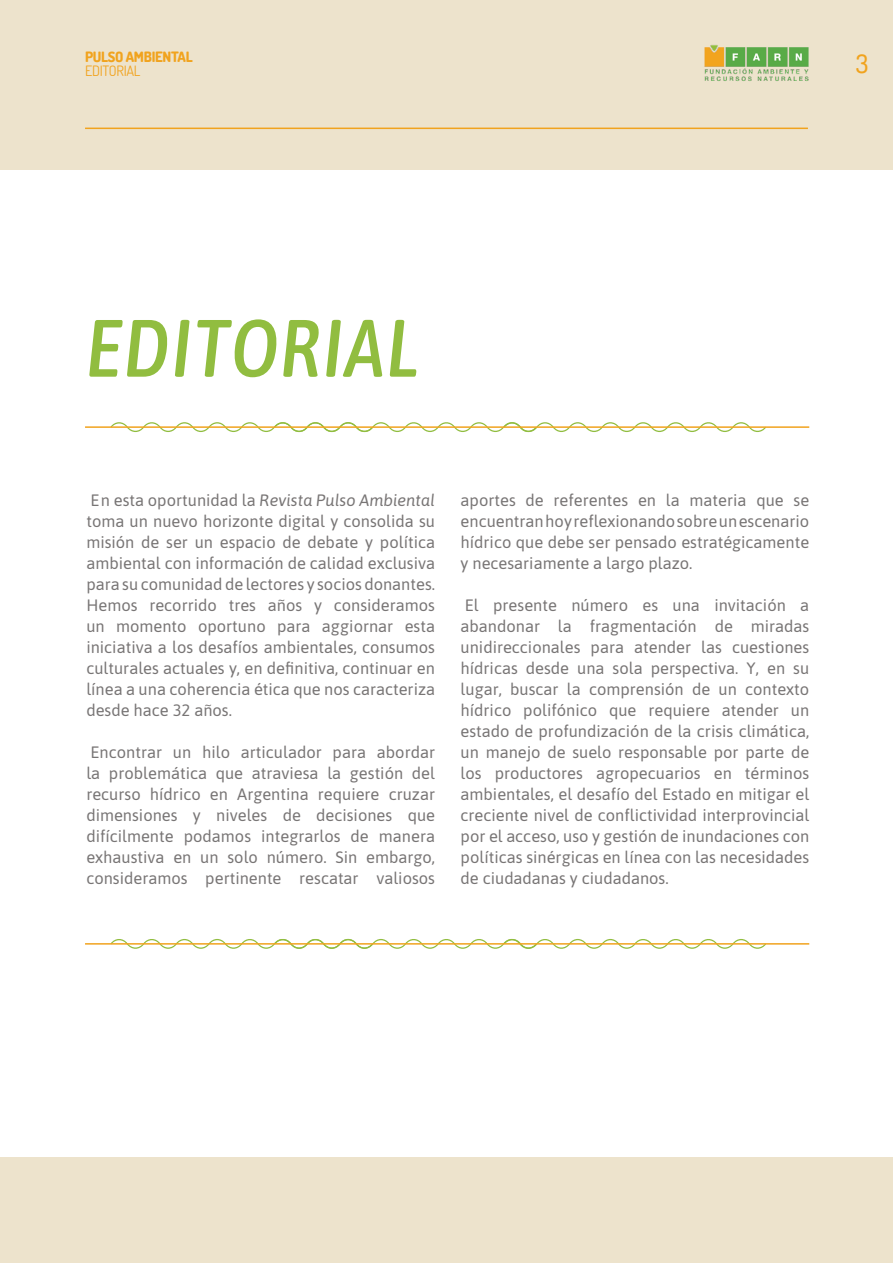
<style>
.page{position:relative;width:893px;height:1263px;background:#ede3cc}
.page>*{position:absolute;margin:0;border:0;box-sizing:border-box;transform-origin:0 0}
.t1{font:italic 500 condensed 81px "Asap";letter-spacing:.01em;color:#91bd40}
.t2{font:500 25.5px "Dosis";color:#f1a31e}
.t3{font:16.5px/21px "Asap";color:#787575;text-align:justify}
.t4{font:14.25px "Dosis";letter-spacing:-.02em;color:#f1a31e}
.t5{font:800 14.25px "Dosis";letter-spacing:-.02em;color:#f1a31e}
.s1{font-style:italic}
</style>
<div class="page">
<div style="left:0;top:170px;width:893px;height:987px;background:#fff"></div>
<svg style="left:111px;top:938px;width:655px;height:11px"></svg>
<svg style="left:111px;top:422px;width:655px;height:10px"></svg>
<hr style="left:85px;top:943px;width:724px;height:1px;background:#f1a31e">
<hr style="left:85px;top:426px;width:724px;height:2px;background:#f1a31e">
<hr style="left:85px;top:128px;width:723px;height:1px;background:#f1a31e">
<p class="t5" style="left:85px;top:48px;width:109px">PULSO AMBIENTAL</p>
<p class="t4" style="left:85px;top:61px;width:57px">EDITORIAL</p>
<p class="t4" style="left:85px;top:61px;width:77px">REVISTA FARN</p>
<h2 class="t2" style="left:856px;top:47px;width:14px">3</h2>
<h1 class="t1" style="left:85px;top:295px;width:335px">EDITORIAL</h1>
<p class="t3" style="left:86px;top:488px;width:350px">En esta oportunidad la <span class="s1">Revista Pulso Ambiental </span>toma un nuevo horizonte digital y consolida su misión de ser un espacio de debate y política ambiental con información de calidad exclusiva para su comunidad de lectores y socios donantes.<br>Hemos recorrido tres años y consideramos un momento oportuno para aggiornar esta iniciativa a los desafíos ambientales, consumos culturales actuales y, en definitiva, continuar en línea a una coherencia ética que nos caracteriza desde hace 32 años.</p>
<p class="t3" style="left:86px;top:740px;width:350px">Encontrar un hilo articulador para abordar la problemática que atraviesa la gestión del recurso hídrico en Argentina requiere cruzar dimensiones y niveles de decisiones que difícilmente podamos integrarlos de manera exhaustiva en un solo número. Sin embargo, consideramos pertinente rescatar valiosos</p>
<p class="t3" style="left:461px;top:488px;width:350px">aportes de referentes en la materia que se encuentran hoy reflexionando sobre un escenario hídrico que debe ser pensado estratégicamente y necesariamente a largo plazo.</p>
<p class="t3" style="left:461px;top:594px;width:350px">El presente número es una invitación a abandonar la fragmentación de miradas unidireccionales para atender las cuestiones hídricas desde una sola perspectiva. Y, en su lugar, buscar la comprensión de un contexto hídrico polifónico que requiere atender un estado de profundización de la crisis climática, un manejo de suelo responsable por parte de los productores agropecuarios en términos ambientales, el desafío del Estado en mitigar el creciente nivel de conflictividad interprovincial por el acceso, uso y gestión de inundaciones con políticas sinérgicas en línea con las necesidades de ciudadanas y ciudadanos.</p>
</div>
